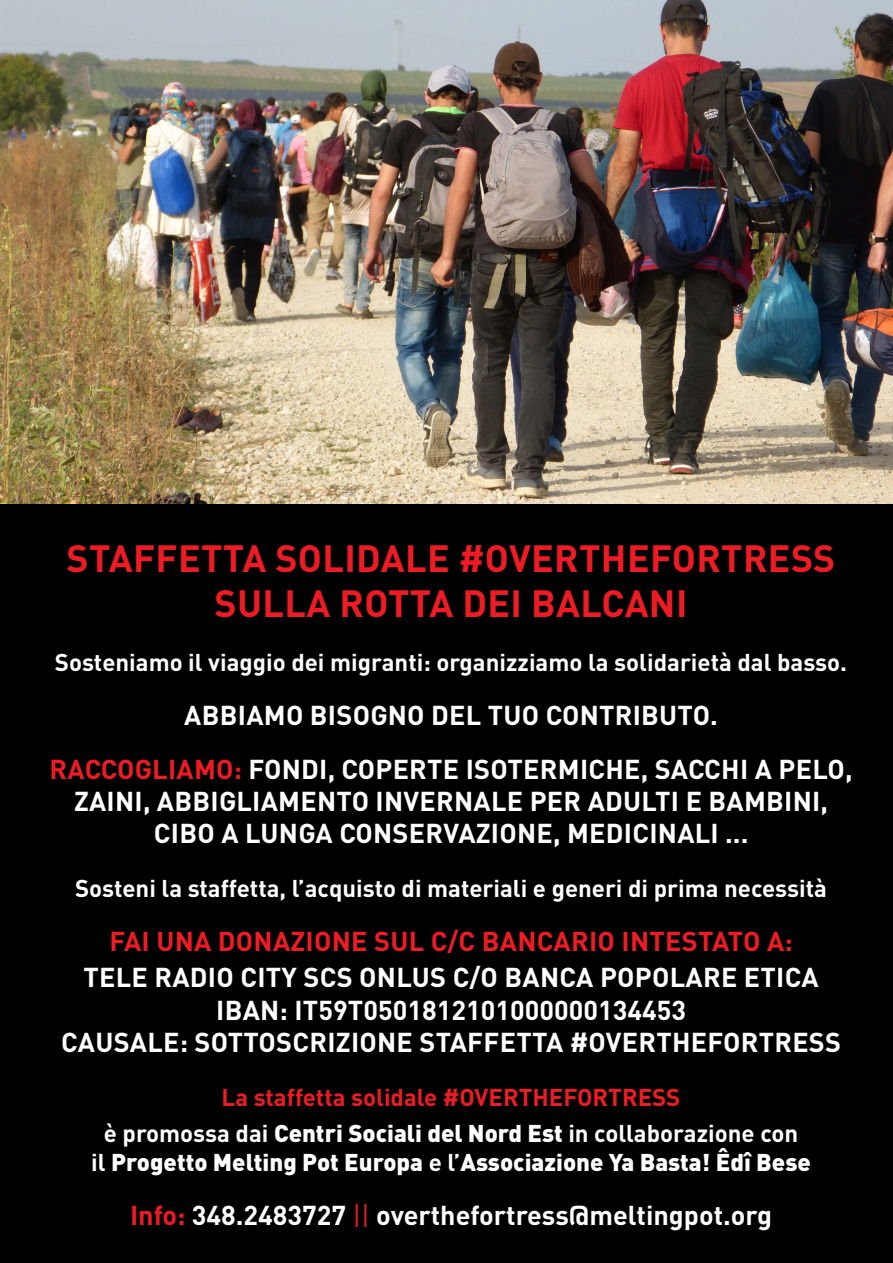
<style>
.page{position:relative;width:893px;height:1263px;background:#000}
.page>*{position:absolute;margin:0;border:0;box-sizing:border-box;transform-origin:0 0}
.t1{font:700 37.5px/45px "DIN Pro";letter-spacing:.01em;color:#ed1c24}
.t2{font:700 27px "DIN Pro";letter-spacing:.01em;color:#fff}
.t3{font:700 27px "DIN Pro";letter-spacing:.01em;color:#ed1c24}
.t4{font:700 24px "DIN Pro";color:#fff}
.t5{font:700 24px/36px "DIN Pro";color:#ed1c24;text-align:center}
.t6{font:900 24px "DIN Pro";color:#fff}
.s1{color:#ed1c24}
.s2{color:#fff}
.s3{font-weight:900;color:#fff}
.s4{font-weight:700}
.s5{font-weight:400;color:#ed1c24}
</style>
<div class="page">
<img style="left:0;top:0;width:893px;height:504px">
<h1 class="t1" style="left:215px;top:534px;width:622px;text-indent:-148px">STAFFETTA SOLIDALE #OVERTHEFORTRESS<br>SULLA</h1>
<h1 class="t1" style="left:339px;top:579px;width:48px">ROTTA</h1>
<h1 class="t1" style="left:462px;top:579px;width:19px">DEI</h1>
<h1 class="t1" style="left:531px;top:579px;width:152px">BALCANI</h1>
<p class="t4" style="left:55px;top:646px;width:794px">SOSTENIAMO IL VIAGGIO DEI MIGRANTI: ORGANIZZIAMO LA SOLIDARIETÀ DAL BASSO.</p>
<p class="t2" style="left:184px;top:696px;width:34px">ABBIA</p>
<p class="t2" style="left:264px;top:696px;width:62px">MO BISO</p>
<p class="t2" style="left:370px;top:696px;width:78px">GNO DEL</p>
<p class="t2" style="left:488px;top:696px;width:127px">TUO CONTRIB</p>
<p class="t2" style="left:659px;top:696px;width:60px">UTO.</p>
<p class="t2" style="left:50px;top:750px;width:360px"><span class="s1">RACCOGLIAMO:</span> FON DI, COPERTE</p>
<p class="t2" style="left:466px;top:750px;width:16px">ISOTER</p>
<p class="t2" style="left:558px;top:750px;width:255px">MICHE, SACCHI A PELO</p>
<p class="t2" style="left:845px;top:750px;width:9px">,</p>
<p class="t2" style="left:74px;top:783px;width:99px">ZAINI, ABBI</p>
<p class="t2" style="left:219px;top:783px;width:202px">GLIAMENTO INVER</p>
<p class="t2" style="left:454px;top:783px;width:37px">NALE</p>
<p class="t2" style="left:530px;top:783px;width:300px">PER ADULTI E BAM BIN I,</p>
<p class="t2" style="left:154px;top:815px;width:32px">CIBO</p>
<p class="t2" style="left:221px;top:815px;width:189px">A LUNGA CONSERVA</p>
<p class="t2" style="left:476px;top:815px;width:274px">ZIONE, M EDICINALI ...</p>
<p class="t4" style="left:75px;top:872px;width:753px">SOSTENI LA STAFFETTA, L’ACQUISTO DI MATERIALI E GENERI DI PRIMA NECESSITÀ</p>
<p class="t3" style="left:110px;top:923px;width:461px">FAI UNA DONAZION E SUL C/C BANCARIO</p>
<p class="t3" style="left:621px;top:923px;width:45px">INTESTATO</p>
<p class="t3" style="left:767px;top:923px;width:27px">A:</p>
<p class="t2" style="left:84px;top:959px;width:587px">TELE RADIO CITY SCS ONLUS C/O BANCA PO POLARE</p>
<p class="t2" style="left:744px;top:959px;width:73px">ETI CA</p>
<p class="t2" style="left:216px;top:992px;width:471px">IBAN : IT59T0501812101000000134453</p>
<p class="t2" style="left:61px;top:1024px;width:70px">CAUSALE</p>
<p class="t2" style="left:180px;top:1024px;width:48px">: SOTTOS</p>
<p class="t2" style="left:292px;top:1024px;width:161px">CRIZIONE STAFFETTA</p>
<p class="t2" style="left:570px;top:1024px;width:37px">#OVERTHEFORTRESS</p>
<p class="t5" style="left:104px;top:1078px;width:696px">LA STAFFETTA SOLIDALE #OVERTHEFORTRESS<br><span class="s2">È PROMOSSA DAI</span> <span class="s3">Centri Sociali del Nord Est</span> <span class="s2">IN COLLABORAZIONE CON</span></p>
<p class="t6" style="left:91px;top:1146px;width:721px"><span class="s4">IL</span> Progetto Melting Pot Europa <span class="s4">E L’</span>Associazione Ya Basta! Êdî Bese</p>
<p class="t2" style="left:130px;top:1197px;width:643px"><span class="s1">INFO:</span> 348.2483727 <span class="s5">||</span> OVERTHEFORTRESS@MELTINGPOT.ORG</p>
</div>
